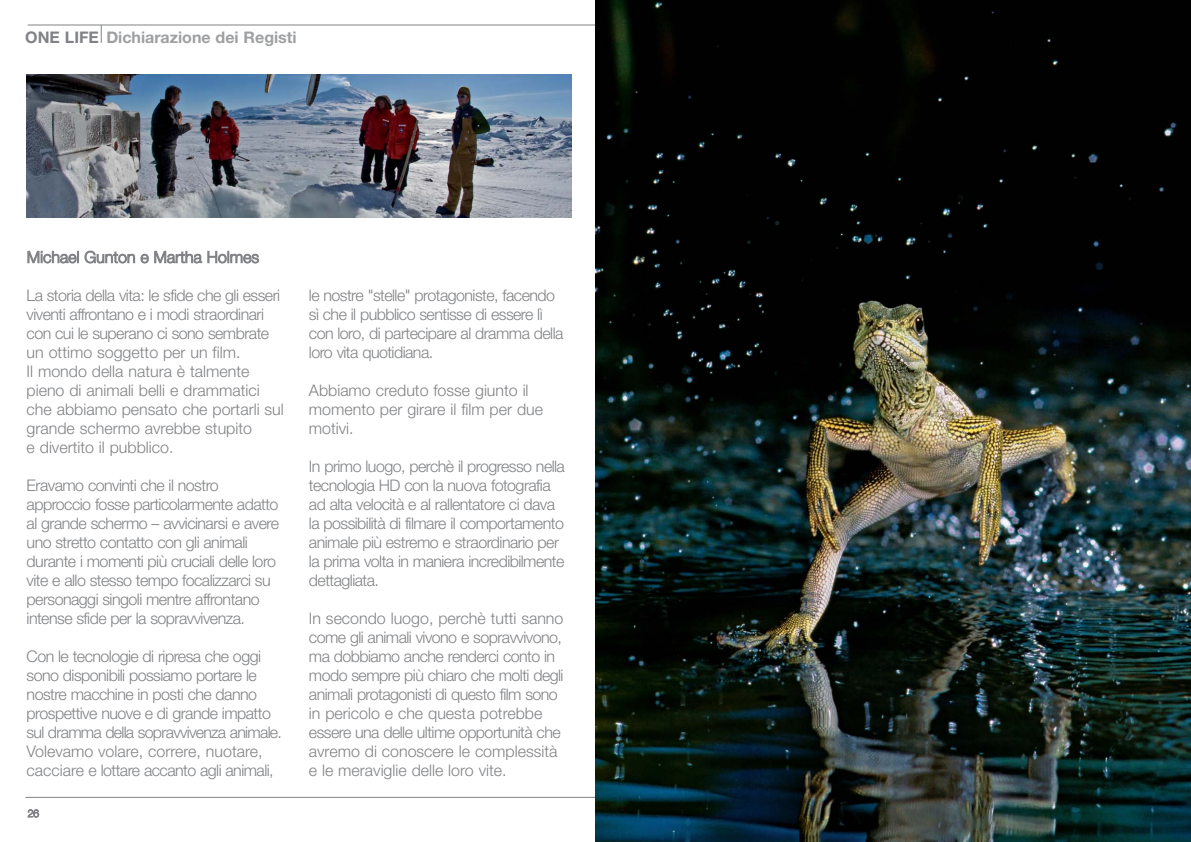
<style>
.page{position:relative;width:1191px;height:842px;background:#fff}
.page>*{position:absolute;margin:0;border:0;box-sizing:border-box;transform-origin:0 0}
.t1{font:300 16px/19px "Helvetica Neue";letter-spacing:-.035em;color:#808285}
.t2{font:300 16px/19px "Helvetica Neue";color:#808285}
.t3{font:700 16px "Helvetica Neue";color:#9d9fa1}
.s1{color:#808285}
</style>
<div class="page">
<hr style="left:28px;top:24px;width:567px;height:2px;background:#808285">
<hr style="left:26px;top:797px;width:569px;height:1px;background:#808285">
<svg style="left:28px;top:809px;width:11px;height:8px"></svg>
<svg style="left:27px;top:250px;width:232px;height:13px"></svg>
<img style="left:595px;top:1px;width:595px;height:841px">
<svg style="left:101px;top:25px;width:1px;height:18px"></svg>
<img style="left:26px;top:75px;width:545px;height:143px">
<p class="t3" style="left:25px;top:28px;width:273px"><span class="s1">ONE LIFE</span> Dichiarazione dei Registi</p>
<p class="t2" style="left:27px;top:285px;width:259px">La storia della vita: le sfide che gli esseri viventi affrontano e i modi straordinari con cui le superano ci sono sembrate un ottimo soggetto per un film.<br>Il mondo della natura è talmente pieno di animali belli e drammatici che abbiamo pensato che portarli sul grande schermo avrebbe stupito<br>e divertito il pubblico.</p>
<p class="t1" style="left:27px;top:475px;width:254px">Eravamo convinti che il nostro approccio fosse particolarmente adatto al grande schermo – avvicinarsi e avere uno stretto contatto con gli animali durante i momenti più cruciali delle loro vite e allo stesso tempo focalizzarci su personaggi singoli mentre affrontano intense sfide per la sopravvivenza.</p>
<p class="t1" style="left:27px;top:646px;width:257px">Con le tecnologie di ripresa che oggi sono disponibili possiamo portare le nostre macchine in posti che danno prospettive nuove e di grande impatto sul dramma della sopravvivenza animale.<br>Volevamo volare, correre, nuotare, cacciare e lottare accanto agli animali,</p>
<p class="t1" style="left:309px;top:285px;width:256px">le nostre "stelle" protagoniste, facendo sì che il pubblico sentisse di essere lì con loro, di partecipare al dramma della loro vita quotidiana.</p>
<p class="t2" style="left:309px;top:380px;width:236px">Abbiamo creduto fosse giunto il momento per girare il film per due motivi.</p>
<p class="t1" style="left:309px;top:456px;width:257px">In primo luogo, perchè il progresso nella tecnologia HD con la nuova fotografia ad alta velocità e al rallentatore ci dava la possibilità di filmare il comportamento animale più estremo e straordinario per la prima volta in maniera incredibilmente dettagliata.</p>
<p class="t1" style="left:309px;top:608px;width:256px">In secondo luogo, perchè tutti sanno come gli animali vivono e sopravvivono, ma dobbiamo anche renderci conto in modo sempre più chiaro che molti degli animali protagonisti di questo film sono in pericolo e che questa potrebbe essere una delle ultime opportunità che avremo di conoscere le complessità e le meraviglie delle loro vite.</p>
</div>
